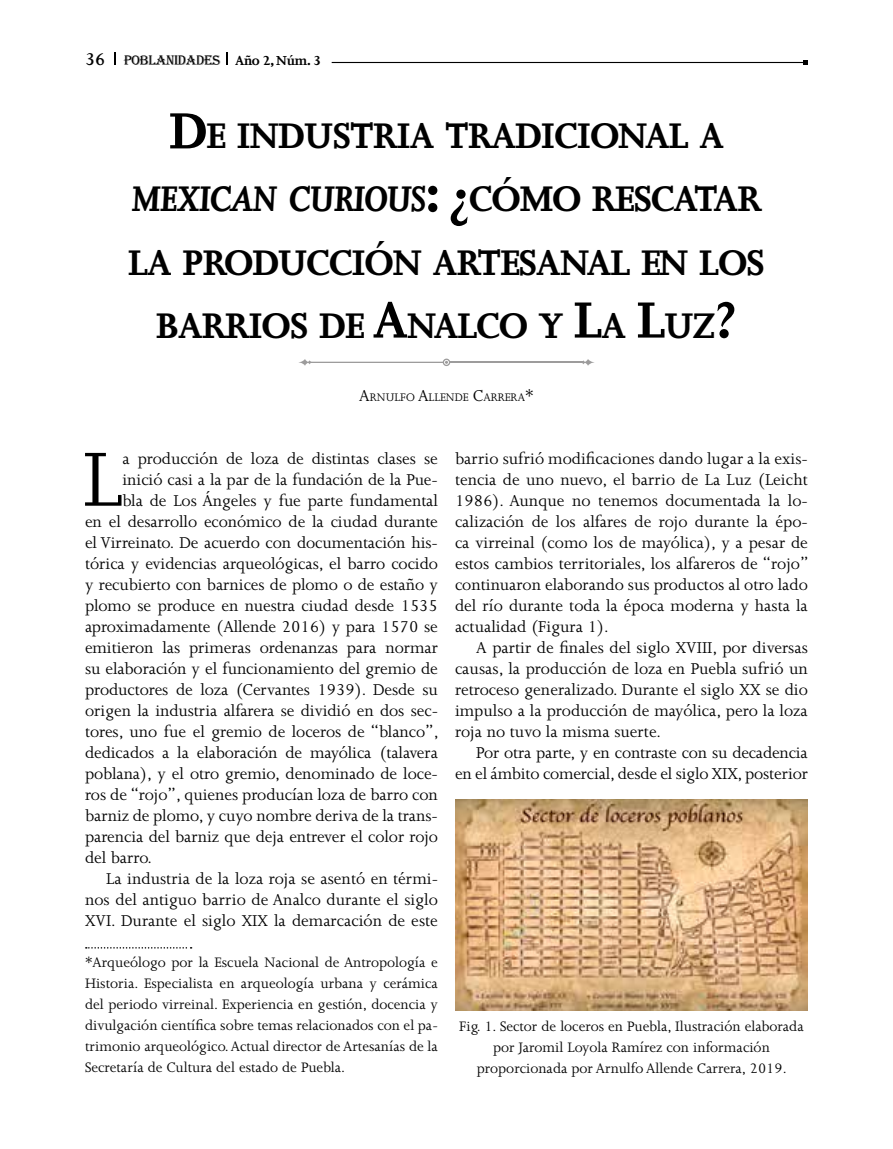
<style>
.page{position:relative;width:893px;height:1149px;background:#fff}
.page>*{position:absolute;margin:0;border:0;box-sizing:border-box;transform-origin:0 0}
.t1{font:88.05px "Joanna MT Std";color:#000}
.t2{font:700 40.95px/63px "Joanna MT Std";letter-spacing:-.035em;color:#000;text-align:center}
.t3{font:18px/21px "Joanna MT Std";letter-spacing:-.005em;color:#000;text-align:justify}
.t4{font:15.75px/21px "Joanna MT Std";color:#000;text-align:justify}
.t5{font:14.25px "Algerian";letter-spacing:-.04em;color:#000}
.t6{font:12.6px "Joanna MT Std";color:#000}
.s1{font-family:"Joanna MT Std";font-weight:600;font-size:19.5px}
.s2{font-family:"Joanna MT Std";font-weight:700;font-size:15px}
.s3{font-size:58.5px}
.s4{font-style:italic}
.s5{font-size:18px}
</style>
<div class="page">
<svg style="left:114px;top:53px;width:1px;height:12px"></svg>
<svg style="left:227px;top:53px;width:1px;height:12px"></svg>
<hr style="left:332px;top:62px;width:474px;height:1px;background:#000">
<svg style="left:803px;top:60px;width:5px;height:5px"></svg>
<svg style="left:86px;top:947px;width:106px;height:1px"></svg>
<svg style="left:299px;top:358px;width:151px;height:8px"></svg>
<svg style="left:582px;top:359px;width:12px;height:6px"></svg>
<hr style="left:449px;top:361px;width:135px;height:2px;background:#9d9c9c">
<img style="left:455px;top:799px;width:353px;height:210px">
<p class="t5" style="left:85px;top:52px;width:237px"><span class="s1">36</span> POBLANIDADES <span class="s2">Año 2, Núm. 3</span></p>
<h2 class="t2" style="left:128px;top:105px;width:639px"><span class="s3">D</span>E INDUSTRIA TRADICIONAL A <span class="s4">mexican curious</span><span class="s3">: ¿</span>CÓMO RESCATAR<br>LA PRODUCCIÓN ARTESANAL EN LOS<br>BARRIOS DE <span class="s3">A</span>NALCO Y <span class="s3">L</span>A <span class="s3">L</span>UZ<span class="s3">?</span></h2>
<p class="t6" style="left:359px;top:390px;width:176px"><span class="s5">A</span>RNULFO <span class="s5">A</span>LLENDE <span class="s5">C</span>ARRERA<span class="s5">*</span></p>
<h1 class="t1" style="left:83px;top:432px;width:42px">L</h1>
<p class="t3" style="left:122px;top:448px;width:317px">a producción de loza de distintas clases se</p>
<p class="t3" style="left:122px;top:469px;width:317px">inició casi a la par de la fundación de la Pue-</p>
<p class="t3" style="left:122px;top:490px;width:317px">bla de Los Ángeles y fue parte fundamental</p>
<p class="t3" style="left:85px;top:511px;width:354px">en el desarrollo económico de la ciudad durante</p>
<p class="t3" style="left:85px;top:532px;width:354px">el Virreinato. De acuerdo con documentación his-</p>
<p class="t3" style="left:85px;top:553px;width:354px">tórica y evidencias arqueológicas, el barro cocido</p>
<p class="t3" style="left:85px;top:574px;width:354px">y recubierto con barnices de plomo o de estaño y</p>
<p class="t3" style="left:85px;top:595px;width:354px">plomo se produce en nuestra ciudad desde 1535</p>
<p class="t3" style="left:85px;top:616px;width:354px">aproximadamente (Allende 2016) y para 1570 se</p>
<p class="t3" style="left:85px;top:637px;width:354px">emitieron las primeras ordenanzas para normar</p>
<p class="t3" style="left:85px;top:658px;width:354px">su elaboración y el funcionamiento del gremio de</p>
<p class="t3" style="left:85px;top:679px;width:354px">productores de loza (Cervantes 1939). Desde su</p>
<p class="t3" style="left:85px;top:700px;width:354px">origen la industria alfarera se dividió en dos sec-</p>
<p class="t3" style="left:85px;top:721px;width:355px">tores, uno fue el gremio de loceros de “blanco”,</p>
<p class="t3" style="left:85px;top:742px;width:354px">dedicados a la elaboración de mayólica (talavera</p>
<p class="t3" style="left:85px;top:763px;width:354px">poblana), y el otro gremio, denominado de loce-</p>
<p class="t3" style="left:85px;top:784px;width:354px">ros de “rojo”, quienes producían loza de barro con</p>
<p class="t3" style="left:85px;top:805px;width:354px">barniz de plomo, y cuyo nombre deriva de la trans-</p>
<p class="t3" style="left:85px;top:826px;width:354px">parencia del barniz que deja entrever el color rojo</p>
<p class="t3" style="left:85px;top:847px;width:74px">del barro.<sup>1</sup></p>
<p class="t3" style="left:106px;top:868px;width:333px">La industria de la loza roja se asentó en térmi-</p>
<p class="t3" style="left:85px;top:889px;width:354px">nos del antiguo barrio de Analco durante el siglo</p>
<p class="t3" style="left:85px;top:910px;width:354px">XVI. Durante el siglo XIX la demarcación de este</p>
<p class="t4" style="left:85px;top:951px;width:354px">*Arqueólogo por la Escuela Nacional de Antropología e Historia. Especialista en arqueología urbana y cerámica del periodo virreinal. Experiencia en gestión, docencia y divulgación científica sobre temas relacionados con el pa&shy;trimonio arqueológico. Actual director de Artesanías de la Secretaría de Cultura del estado de Puebla.</p>
<p class="t3" style="left:455px;top:448px;width:355px">barrio sufrió modificaciones dando lugar a la exis&shy;tencia de uno nuevo, el barrio de La Luz (Leicht 1986). Aunque no tenemos documentada la lo&shy;calización de los alfares de rojo durante la épo&shy;ca virreinal (como los de mayólica), y a pesar de estos cambios territoriales, los alfareros de “rojo” continuaron elaborando sus productos al otro lado del río durante toda la época moderna y hasta la actualidad (Figura 1).</p>
<p class="t3" style="left:455px;top:637px;width:354px;text-indent:21px">A partir de finales del siglo XVIII, por diversas causas, la producción de loza en Puebla sufrió un retroceso generalizado. Durante el siglo XX se dio impulso a la producción de mayólica, pero la loza roja no tuvo la misma suerte.</p>
<p class="t3" style="left:455px;top:742px;width:354px;text-align:right">Por otra parte, y en contraste con su decadencia en el ámbito comercial, desde el siglo XIX, posterior</p>
<p class="t4" style="left:459px;top:1015px;width:346px;text-align:center">Fig. 1. Sector de loceros en Puebla, Ilustración elaborada por Jaromil Loyola Ramírez con información proporcionada por Arnulfo Allende Carrera, 2019.</p>
</div>
